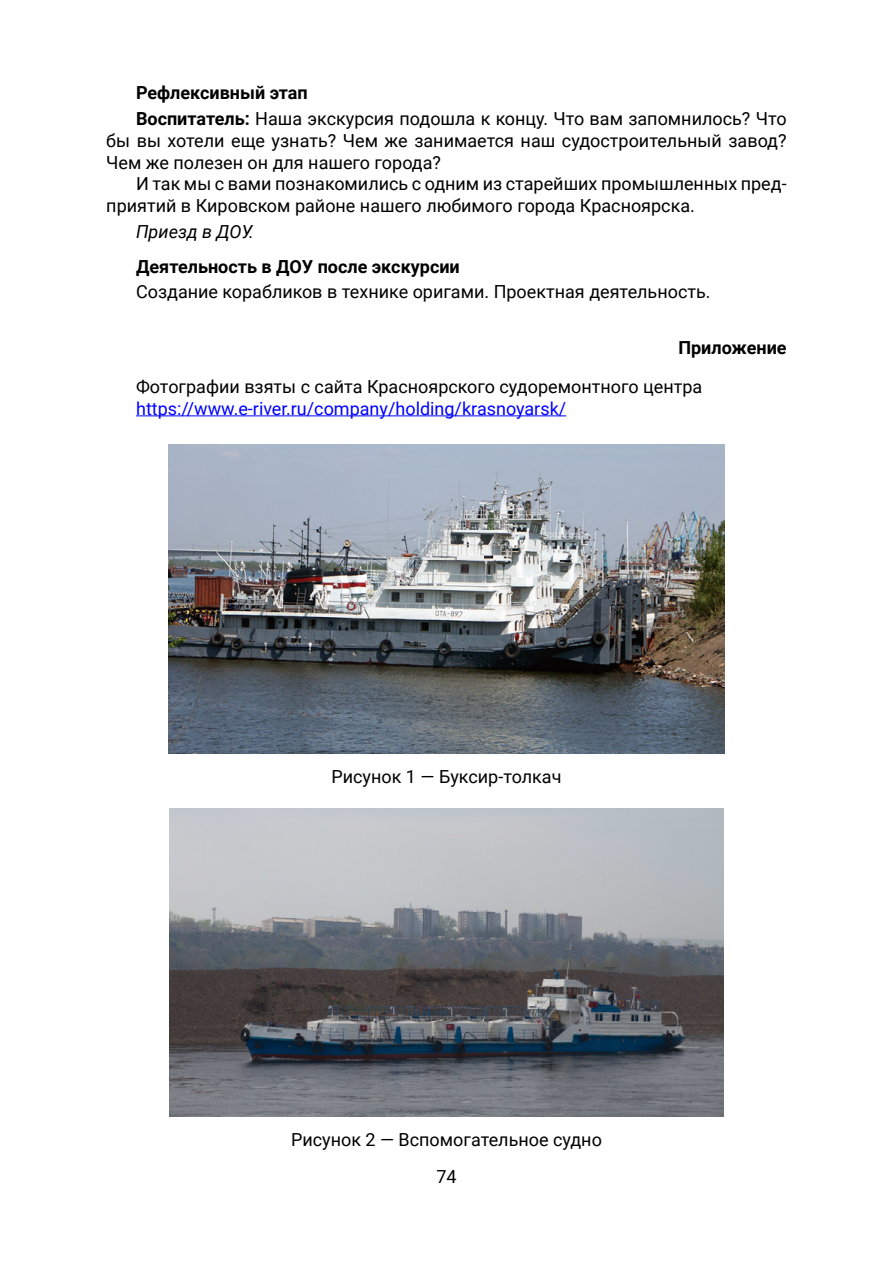
<style>
.page{position:relative;width:893px;height:1263px;background:#fff}
.page>*{position:absolute;margin:0;border:0;box-sizing:border-box;transform-origin:0 0}
.t1{font:18px/21.9px "Roboto";color:#000}
.t2{font:18px "Roboto";color:#00f}
.t3{font:700 18px "Roboto";color:#000}
.t4{font:italic 18px "Roboto";color:#000}
.s1{font-weight:700}
</style>
<div class="page">
<hr style="left:136px;top:415px;width:430px;height:1px;background:#00f">
<img style="left:168px;top:444px;width:557px;height:309px">
<img style="left:169px;top:808px;width:555px;height:308px">
<p class="t1" style="left:136px;top:78px;width:652px;line-height:26.1px"><span class="s1">Рефлексивный этап<br>Воспитатель:</span> Наша экскурсия подошла к концу. Что вам запомнилось? Что</p>
<p class="t1" style="left:106px;top:129px;width:682px">бы вы хотели еще узнать? Чем же занимается наш судостроительный завод?<br>Чем же полезен он для нашего города?</p>
<p class="t1" style="left:106px;top:172px;width:682px;text-indent:30px">И так мы с вами познакомились с одним из старейших промышленных пред&shy;приятий в Кировском районе нашего любимого города Красноярска.</p>
<p class="t4" style="left:136px;top:219px;width:119px">Приезд в ДОУ.</p>
<p class="t3" style="left:136px;top:254px;width:325px">Деятельность в ДОУ после экскурсии</p>
<p class="t1" style="left:136px;top:280px;width:576px">Создание корабликов в технике оригами. Проектная деятельность.</p>
<p class="t3" style="left:678px;top:335px;width:110px">Приложение</p>
<p class="t1" style="left:136px;top:375px;width:568px">Фотографии взяты с сайта Красноярского судоремонтного центра</p>
<p class="t2" style="left:136px;top:396px;width:432px">https://www.e-river.ru/company/holding/krasnoyarsk/</p>
<p class="t1" style="left:331px;top:765px;width:232px">Рисунок 1 — Буксир-толкач</p>
<p class="t1" style="left:291px;top:1128px;width:312px">Рисунок 2 — Вспомогательное судно</p>
<p class="t1" style="left:436px;top:1165px;width:22px">74</p>
</div>
